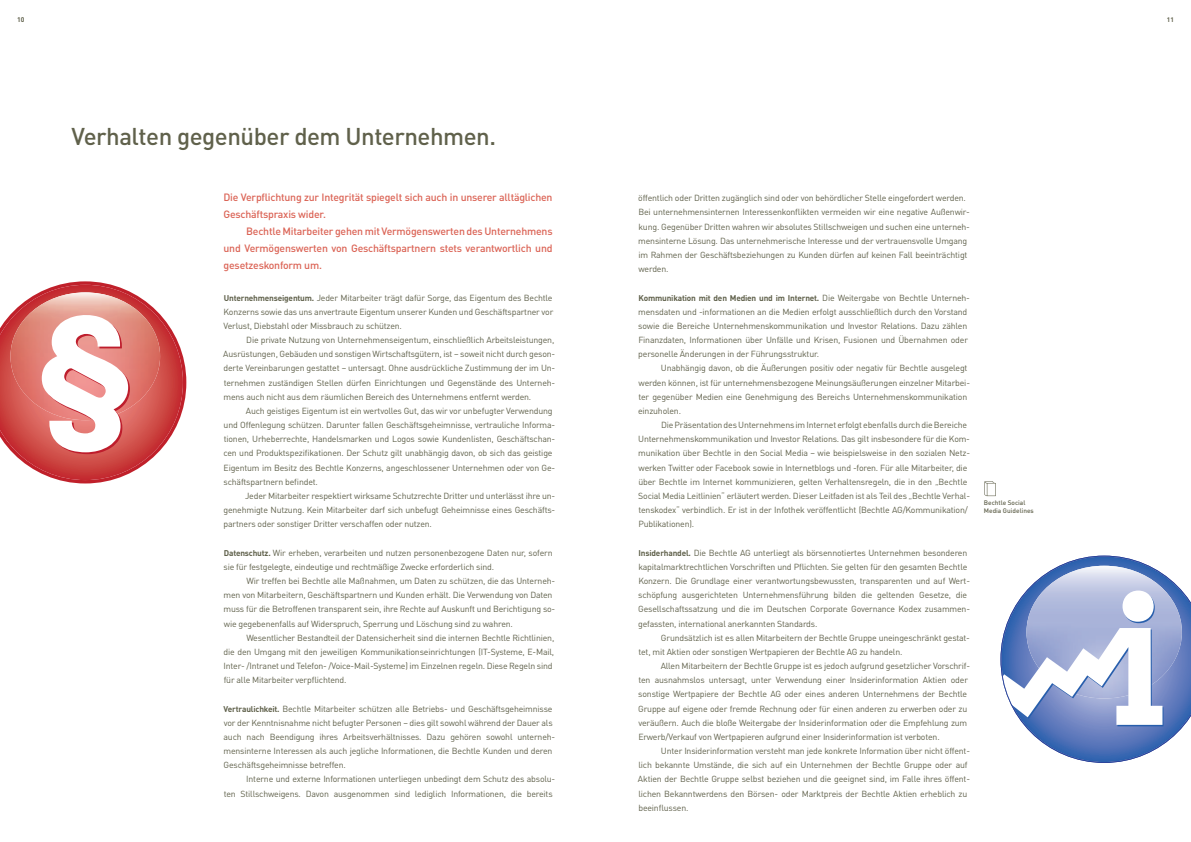
<style>
.page{position:relative;width:1191px;height:842px;background:#fff}
.page>*{position:absolute;margin:0;border:0;box-sizing:border-box;transform-origin:0 0}
.t1{font:500 24px "Bechtle DIN";letter-spacing:-.02em;color:#60614b}
.t2{font:500 10.5px/17px "Bechtle DIN";letter-spacing:-.02em;color:#db6456}
.t3{font:8.8px/14.2px "Bechtle DIN";letter-spacing:-.02em;color:#60614b}
.t4{font:700 8.2px "Bechtle DIN";letter-spacing:-.02em;color:#60614b}
.t5{font:700 6.8px "Bechtle DIN";color:#60614b}
.t6{font:500 6.5px/8.5px "Bechtle DIN";color:#60614b}
.t7{font:700 6.5px "Bechtle DIN";color:#60614b}
.s1{font-weight:700;font-size:8.2px}
.s2{font-weight:400;font-size:8.8px}
</style>
<div class="page">
<svg style="left:984px;top:481px;width:12px;height:15px"></svg>
<svg style="left:0;top:281px;width:186px;height:202px"></svg>
<svg style="left:1000px;top:556px;width:191px;height:207px"></svg>
<p class="t5" style="left:17px;top:14px;width:9px">10</p>
<p class="t7" style="left:1166px;top:14px;width:9px">11</p>
<h1 class="t1" style="left:72px;top:116px;width:426px">Verhalten gegenüber dem Unternehmen.</h1>
<p class="t2" style="left:223px;top:188px;width:331px">Die Verpflichtung zur I ntegrität spiegelt sich auch in unserer alltäglichen<br>Geschäftspraxis wider.</p>
<p class="t2" style="left:223px;top:222px;width:330px;text-align:justify;text-indent:23px">Bechtle Mitarbeiter gehen mit Vermögenswerten des Unternehmens und Vermögenswerten von Geschäftspartnern stets verantwortlich und gesetzeskonform um.</p>
<p class="t3" style="left:224px;top:289px;width:331px;text-align:justify"><span class="s1">Unternehmenseigentum.</span> Jeder Mitarbeiter trägt dafür Sorge, das Eigentum des Bechtle Konzerns sowie das uns anvertraute Eigentum unserer Kunden und Geschäftspartner vor Verlust, Diebstahl oder Missbrauch zu schützen.</p>
<p class="t3" style="left:223px;top:332px;width:333px;text-align:justify;text-indent:23px">Die private Nutzung von Unternehmenseigentum, einschließlich Arbeitsleistungen, Ausrüstungen, Gebäuden und sonstigen Wirtschaftsgütern, ist – soweit nicht durch geson&shy;derte Vereinbarungen gestattet – untersagt. Ohne ausdrückliche Zustimmung der im Un&shy;ternehmen zuständigen Stellen dürfen Einrichtungen und Gegenstände des Unterneh&shy;mens auch nicht aus dem räumlichen Bereich des Unternehmens entfernt werden.</p>
<p class="t3" style="left:223px;top:403px;width:333px;text-indent:23px">Auch geistiges Eigentum ist ein wertvolles Gut, das wir vor unbefugter Verwendung und Offenlegung schützen. Darunter fallen Geschäftsgeheimnisse, vertrauliche Informa&shy;tionen, Urheberrechte, Handelsmarken und Logos sowie Kundenlisten, Geschäftschan&shy;cen und Produktspezifikationen. Der Schutz gilt unabhängig davon, ob sich das geistige Eigentum im Besitz des Bechtle Konzerns, angeschlossener Unternehmen oder von Ge&shy;schäftspartnern befindet.</p>
<p class="t3" style="left:223px;top:488px;width:333px;text-align:justify;text-indent:22px">Jeder Mitarbeiter respektiert wirksame Schutzrechte Dritter und unterlässt ihre un&shy;genehmigte Nutzung. Kein Mitarbeiter darf sich unbefugt Geheimnisse eines Geschäfts&shy;partners oder sonstiger Dritter verschaffen oder nutzen.</p>
<p class="t3" style="left:224px;top:544px;width:330px"><span class="s1">Datenschutz.</span> Wir erheben, verarbeiten und nutzen personenbezogene Daten nur, sofern sie für festgelegte, eindeutige und rechtmäßige Zwecke erforderlich sind.</p>
<p class="t3" style="left:224px;top:573px;width:333px;text-indent:23px">Wir treffen bei Bechtle alle Maßnahmen, um Daten zu schützen, die das Unterneh&shy;men von Mitarbeitern, Geschäftspartnern und Kunden erhält. Die Verwendung von Daten muss für die Betroffenen transparent sein, ihre Rechte auf Auskunft und Berichtigung so&shy;wie gegebenenfalls auf Widerspruch, Sperrung und Löschung sind zu wahren.</p>
<p class="t3" style="left:223px;top:629px;width:332px;text-indent:23px">Wesentlicher Bestandteil der Datensicherheit sind die internen Bechtle Richtlinien, die den Umgang mit den jeweiligen Kommunikationseinrichtungen (IT-Systeme, E-Mail, Inter- /Intranet und Telefon- /Voice-Mail-Systeme) im Einzelnen regeln. Diese Regeln sind für alle Mitarbeiter verpflichtend.</p>
<p class="t3" style="left:223px;top:700px;width:333px"><span class="s1">Vertraulichkeit.</span> Bechtle Mitarbeiter schützen alle Betriebs- und Geschäftsgeheimnisse vor der Kenntnisnahme nicht befugter Personen – dies gilt sowohl während der Dauer als auch nach Beendigung ihres Arbeitsverhältnisses. Dazu gehören sowohl unterneh&shy;mensinterne Interessen als auch jegliche Informationen, die Bechtle Kunden und deren Geschäftsgeheimnisse betreffen.</p>
<p class="t3" style="left:224px;top:771px;width:333px;text-indent:23px">Interne und externe Informationen unterliegen unbedingt dem Schutz des absolu&shy;ten Stillschweigens. Davon ausgenommen sind lediglich Informationen, die bereits</p>
<p class="t3" style="left:638px;top:190px;width:333px">öffentlich oder Dritten zugänglich sind oder von behördlicher Stelle eingefordert werden.<br>Bei unternehmensinternen Interessenkonflikten vermeiden wir eine negative Außenwir&shy;kung. Gegenüber Dritten wahren wir absolutes Stillschweigen und suchen eine unterneh&shy;mensinterne Lösung. Das unternehmerische Interesse und der vertrauensvolle Umgang im Rahmen der Geschäftsbeziehungen zu Kunden dürfen auf keinen Fall beeinträchtigt werden.</p>
<p class="t4" style="left:638px;top:291px;width:333px">Kommunikation mit den Medien und im Internet. <span class="s2">Die Weitergabe von Bechtle Unterneh-</span></p>
<p class="t3" style="left:638px;top:304px;width:331px;text-align:justify">mensdaten und -informationen an die Medien erfolgt ausschließlich durch den Vorstand sowie die Bereiche Unternehmenskommunikation und Investor Relations. Dazu zählen Finanzdaten, Informationen über Unfälle und Krisen, Fusionen und Übernahmen oder personelle Änderungen in der Führungsstruktur.</p>
<p class="t3" style="left:638px;top:360px;width:333px;text-indent:23px">Unabhängig davon, ob die Äußerungen positiv oder negativ für Bechtle ausgelegt werden können, ist für unternehmensbezogene Meinungsäußerungen einzelner Mitarbei&shy;ter gegenüber Medien eine Genehmigung des Bereichs Unternehmenskommunikation einzuholen.</p>
<p class="t3" style="left:638px;top:417px;width:333px;text-indent:23px">Die Präsentation des Unternehmens im Internet erfolgt ebenfalls durch die Bereiche Unternehmenskommunikation und Investor Relations. Das gilt insbesondere für die Kom&shy;munikation über Bechtle in den Social Media – wie beispielsweise in den sozialen Netz&shy;werken Twitter oder Facebook sowie in Internetblogs und -foren. Für alle Mitarbeiter, die über Bechtle im Internet kommunizieren, gelten Verhaltensregeln, die in den „Bechtle Social Media Leitlinien“ erläutert werden. Dieser Leitfaden ist als Teil des „Bechtle Verhal&shy;tenskodex“ verbindlich. Er ist in der Infothek veröffentlicht (Bechtle AG/Kommunikation/ Publikationen).</p>
<p class="t3" style="left:638px;top:544px;width:333px"><span class="s1">Insiderhandel.</span> Die Bechtle AG unterliegt als börsennotiertes Unternehmen besonderen kapitalmarktrechtlichen Vorschriften und Pflichten. Sie gelten für den gesamten Bechtle Konzern. Die Grundlage einer verantwortungsbewussten, transparenten und auf Wert&shy;schöpfung ausgerichteten Unternehmensführung bilden die geltenden Gesetze, die Gesellschaftssatzung und die im Deutschen Corporate Governance Kodex zusammen&shy;gefassten, international anerkannten Standards.</p>
<p class="t3" style="left:638px;top:629px;width:333px;text-indent:23px">Grundsätzlich ist es allen Mitarbeitern der Bechtle Gruppe uneingeschränkt gestat&shy;tet, mit Aktien oder sonstigen Wertpapieren der Bechtle AG zu handeln.</p>
<p class="t3" style="left:638px;top:658px;width:333px;text-indent:22px">Allen Mitarbeitern der Bechtle Gruppe ist es jedoch aufgrund gesetzlicher Vorschrif&shy;ten ausnahmslos untersagt, unter Verwendung einer Insiderinformation Aktien oder sonstige Wertpapiere der Bechtle AG oder eines anderen Unternehmens der Bechtle Gruppe auf eigene oder fremde Rechnung oder für einen anderen zu erwerben oder zu veräußern. Auch die bloße Weitergabe der Insiderinformation oder die Empfehlung zum Erwerb/Verkauf von Wertpapieren aufgrund einer Insiderinformation ist verboten.</p>
<p class="t3" style="left:638px;top:743px;width:333px;text-indent:23px">Unter Insiderinformation versteht man jede konkrete Information über nicht öffent&shy;lich bekannte Umstände, die sich auf ein Unternehmen der Bechtle Gruppe oder auf Aktien der Bechtle Gruppe selbst beziehen und die geeignet sind, im Falle ihres öffent&shy;lichen Bekanntwerdens den Börsen- oder Marktpreis der Bechtle Aktien erheblich zu beeinflussen.</p>
<p class="t6" style="left:984px;top:497px;width:52px">Bechtle Social<br>Media Guidelines</p>
</div>
